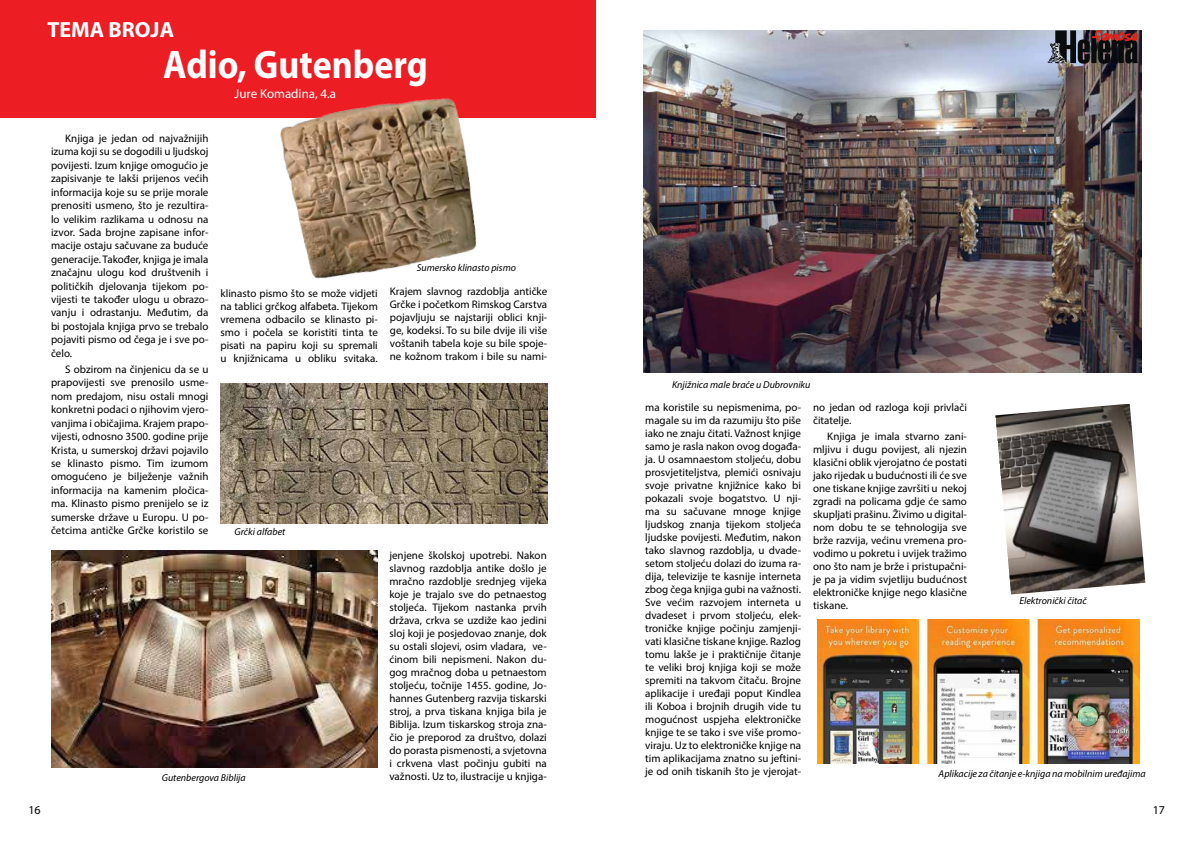
<style>
.page{position:relative;width:1191px;height:842px;background:#fff}
.page>*{position:absolute;margin:0;border:0;box-sizing:border-box;transform-origin:0 0}
.t1{font:700 40px "Myriad Pro";color:#fff;scale:.9 1}
.t2{font:700 22px "Myriad Pro";color:#fff}
.t3{font:13px "Myriad Pro";color:#fff}
.t4{font:12px "Myriad Pro";color:#000}
.t5{font:11px/13px "Myriad Pro";color:#000;text-align:justify}
.t6{font:italic 10px "Myriad Pro";color:#000}
</style>
<div class="page">
<div style="left:0;top:0;width:595px;height:117px;background:#ed1d24"></div>
<img style="left:995px;top:404px;width:150px;height:190px">
<img style="left:643px;top:31px;width:498px;height:341px">
<img style="left:220px;top:383px;width:327px;height:140px">
<img style="left:51px;top:550px;width:326px;height:217px">
<img style="left:274px;top:98px;width:214px;height:181px">
<img style="left:817px;top:619px;width:322px;height:144px">
<svg style="left:1047px;top:30px;width:90px;height:34px;background:#4a3d42"></svg>
<h2 class="t2" style="left:47px;top:16px;width:128px">TEMA BROJA</h2>
<h1 class="t1" style="left:163px;top:39px;width:295px">Adio, Gutenberg</h1>
<p class="t3" style="left:235px;top:85px;width:103px">Jure Komadina, 4.a</p>
<p class="t5" style="left:51px;top:131px;width:159px;line-height:13.4px;text-indent:14px">Knjiga je jedan od najvažnijih izuma koji su se dogodili u ljudskoj povijesti. Izum knjige omogućio je zapisivanje te lakši prijenos većih informacija koje su se prije morale prenositi usmeno, što je rezultira&shy;lo velikim razlikama u odnosu na izvor. Sada brojne zapisane infor&shy;macije ostaju sačuvane za buduće generacije. Također, knjiga je imala značajnu ulogu kod društvenih i političkih djelovanja tijekom po&shy;vijesti te također ulogu u obrazo&shy;vanju i odrastanju. Međutim, da bi postojala knjiga prvo se trebalo pojaviti pismo od čega je i sve po&shy;čelo.</p>
<p class="t5" style="left:51px;top:362px;width:159px;line-height:13.4px;text-indent:14px">S obzirom na činjenicu da se u prapovijesti sve prenosilo usme&shy;nom predajom, nisu ostali mnogi konkretni podaci o njihovim vjero&shy;vanjima i običajima. Krajem prapo&shy;vijesti, odnosno 3500. godine prije Krista, u sumerskoj državi pojavilo se klinasto pismo. Tim izumom omogućeno je bilježenje važnih informacija na kamenim pločica&shy;ma. Klinasto pismo prenijelo se iz sumerske države u Europu. U po&shy;četcima antičke Grčke koristilo se</p>
<p class="t6" style="left:417px;top:261px;width:101px">Sumersko klinasto pismo</p>
<p class="t5" style="left:220px;top:286px;width:159px">klinasto pismo što se može vidjeti na tablici grčkog alfabeta. Tijekom vremena odbacilo se klinasto pi&shy;smo i počela se koristiti tinta te pisati na papiru koji su spremali u knjižnicama u obliku svitaka.</p>
<p class="t5" style="left:390px;top:285px;width:159px">Krajem slavnog razdoblja antičke Grčke i početkom Rimskog Carstva pojavljuju se najstariji oblici knji&shy;ge, kodeksi. To su bile dvije ili više voštanih tabela koje su bile spoje&shy;ne kožnom trakom i bile su nami-</p>
<p class="t6" style="left:235px;top:525px;width:52px">Grčki alfabet</p>
<p class="t6" style="left:162px;top:771px;width:85px">Gutenbergova Biblija</p>
<p class="t5" style="left:389px;top:549px;width:159px">jenjene školskoj upotrebi. Nakon slavnog razdoblja antike došlo je mračno razdoblje srednjeg vijeka koje je trajalo sve do petnaestog stoljeća. Tijekom nastanka prvih država, crkva se uzdiže kao jedini sloj koji je posjedovao znanje, dok su ostali slojevi, osim vladara, ve&shy;ćinom bili nepismeni. Nakon du&shy;gog mračnog doba u petnaestom stoljeću, točnije 1455. godine, Jo&shy;hannes Gutenberg razvija tiskarski stroj, a prva tiskana knjiga bila je Biblija. Izum tiskarskog stroja zna&shy;čio je preporod za društvo, dolazi do porasta pismenosti, a svjetovna i crkvena vlast počinju gubiti na važnosti. Uz to, ilustracije u knjiga-</p>
<p class="t6" style="left:672px;top:378px;width:140px">Knjižnica male braće u Dubrovniku</p>
<p class="t5" style="left:645px;top:400px;width:157px">ma koristile su nepismenima, po&shy;magale su im da razumiju što piše iako ne znaju čitati. Važnost knjige samo je rasla nakon ovog događa&shy;ja. U osamnaestom stoljeću, dobu prosvjetiteljstva, plemići osnivaju svoje privatne knjižnice kako bi pokazali svoje bogatstvo. U nji&shy;ma su sačuvane mnoge knjige ljudskog znanja tijekom stoljeća ljudske povijesti. Međutim, nakon tako slavnog razdoblja, u dvade&shy;setom stoljeću dolazi do izuma ra&shy;dija, televizije te kasnije interneta zbog čega knjiga gubi na važnosti.<br>Sve većim razvojem interneta u dvadeset i prvom stoljeću, elek&shy;troničke knjige počinju zamjenji&shy;vati klasične tiskane knjige. Razlog tomu lakše je i praktičnije čitanje te veliki broj knjiga koji se može spremiti na takvom čitaču. Brojne aplikacije i uređaji poput Kindlea ili Koboa i brojnih drugih vide tu mogućnost uspjeha elektroničke knjige te se tako i sve više promo&shy;viraju. Uz to elektroničke knjige na tim aplikacijama znatno su jeftini&shy;je od onih tiskanih što je vjerojat-</p>
<p class="t5" style="left:813px;top:401px;width:155px">no jedan od razloga koji privlači čitatelje.</p>
<p class="t5" style="left:813px;top:430px;width:155px;text-indent:14px">Knjiga je imala stvarno zani&shy;mljivu i dugu povijest, ali njezin klasični oblik vjerojatno će postati jako rijedak u budućnosti ili će sve one tiskane knjige završiti u nekoj zgradi na policama gdje će samo skupljati prašinu. Živimo u digital&shy;nom dobu te se tehnologija sve brže razvija, većinu vremena pro&shy;vodimo u pokretu i uvijek tražimo ono što nam je brže i pristupačni&shy;je pa ja vidim svjetliju budućnost elektroničke knjige nego klasične tiskane.</p>
<p class="t6" style="left:1019px;top:594px;width:69px">Elektronički čitač</p>
<p class="t6" style="left:938px;top:767px;width:208px">Aplikacije za čitanje e-knjiga na mobilnim uređajima</p>
<p class="t4" style="left:28px;top:802px;width:14px">16</p>
<p class="t4" style="left:1152px;top:802px;width:14px">17</p>
</div>
